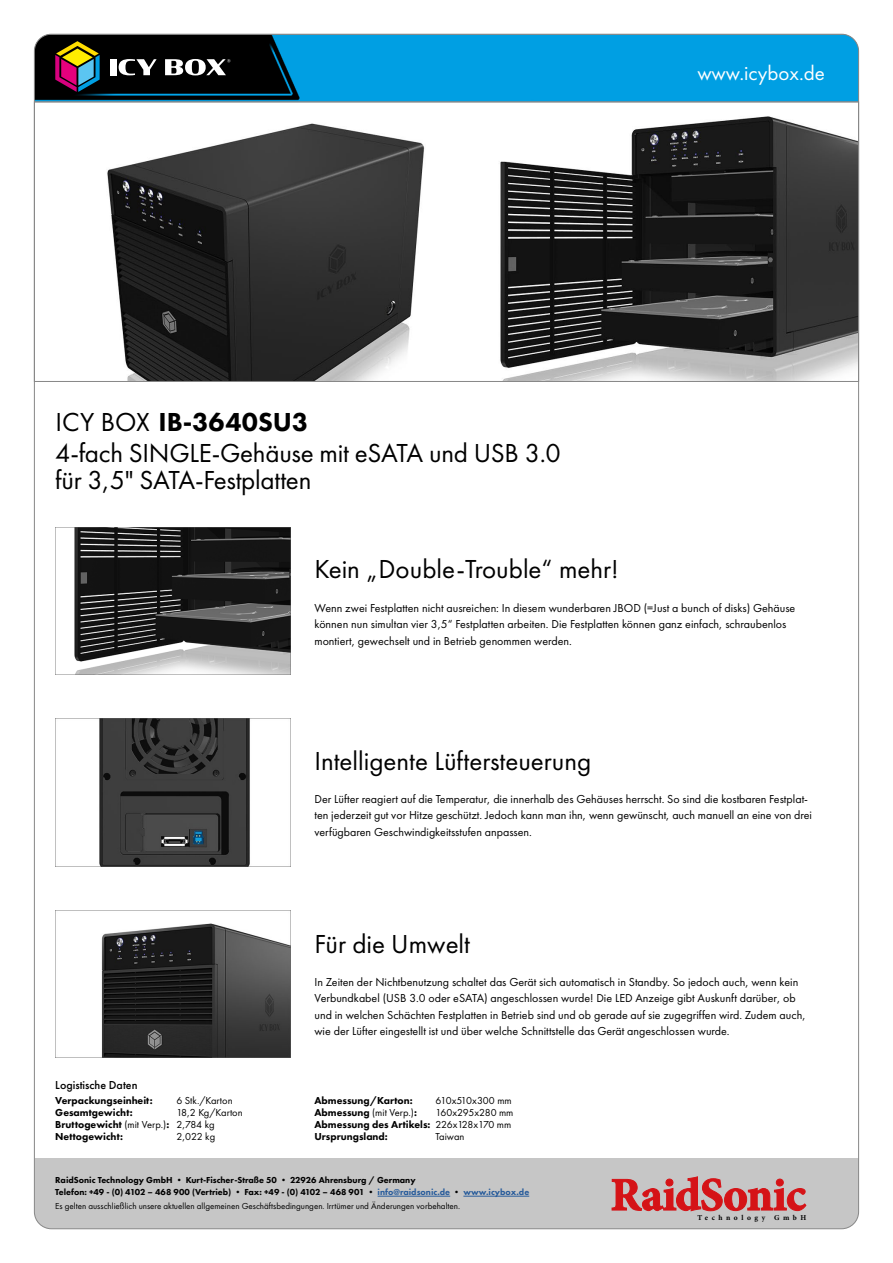
<style>
.page{position:relative;width:893px;height:1263px;background:#fff}
.page>*{position:absolute;margin:0;border:0;box-sizing:border-box;transform-origin:0 0}
.t1{font:27px/27px "Futura PT";color:#000}
.t2{font:800 27px "Futura PT";color:#000}
.t3{font:21px "Futura PT";color:#fff}
.t4{font:12px/16.5px "Futura PT";color:#000}
.t5{font:500 12px "Futura PT";color:#000}
.t6{font:800 10.5px/12px "Futura PT";color:#000}
.t7{font:10.5px/12px "Futura PT";color:#000}
.t8{font:800 9px/12px "Futura PT";color:#000}
.t9{font:9px "Futura PT";color:#000}
.t10{font:700 7.5px "Minion Pro";letter-spacing:.47em;color:#000}
.s1{font-weight:400}
.s2{color:#275b9b}
</style>
<div class="page">
<svg style="left:36px;top:102px;width:821px;height:280px"></svg>
<img style="left:55px;top:528px;width:236px;height:147px">
<img style="left:55px;top:719px;width:236px;height:147px">
<img style="left:55px;top:910px;width:236px;height:147px">
<div style="left:34px;top:1159px;width:825px;height:70px;background:#c6c6c6"></div>
<svg style="left:612px;top:1176px;width:194px;height:35px"></svg>
<svg style="left:34px;top:34px;width:825px;height:68px;background:#047aad"></svg>
<hr style="left:378px;top:1196px;width:72px;height:1px;background:#275b9b">
<hr style="left:463px;top:1196px;width:66px;height:1px;background:#275b9b">
<div style="left:110px;top:59px;width:7px;height:16px;background:#fff"></div>
<svg style="left:119px;top:59px;width:38px;height:16px"></svg>
<svg style="left:165px;top:59px;width:65px;height:16px"></svg>
<svg style="left:55px;top:41px;width:45px;height:51px;background:#695147"></svg>
<h1 class="t2" style="left:55px;top:405px;width:254px"><span class="s1">ICY BOX</span> IB-3640SU3</h1>
<h1 class="t1" style="left:55px;top:439px;width:507px">4-fach SINGLE-Gehäuse mit eSATA und USB 3.0 für 3,5" SATA-Festplatten</h1>
<h2 class="t3" style="left:697px;top:60px;width:129px">www.icybox.de</h2>
<h1 class="t1" style="left:314px;top:556px;width:306px">Kein „Double-Trouble“ mehr!</h1>
<p class="t4" style="left:314px;top:599px;width:482px">Wenn zwei Festplatten nicht ausreichen: In diesem wunderbaren JBOD (=Just a bunch of disks) Gehäuse können nun simultan vier 3,5“ Festplatten arbeiten. Die Festplatten können ganz einfach, schraubenlos montiert, gewechselt und in Betrieb genommen werden.</p>
<h1 class="t1" style="left:314px;top:747px;width:278px">Intelligente Lüftersteuerung</h1>
<p class="t4" style="left:314px;top:790px;width:499px">Der Lüfter reagiert auf die Temperatur, die innerhalb des Gehäuses herrscht. So sind die kostbaren Festplat&shy;ten jederzeit gut vor Hitze geschützt. Jedoch kann man ihn, wenn gewünscht, auch manuell an eine von drei verfügbaren Geschwindigkeitsstufen anpassen.</p>
<h1 class="t1" style="left:314px;top:930px;width:157px">Für die Umwelt</h1>
<p class="t4" style="left:314px;top:974px;width:493px">In Zeiten der Nichtbenutzung schaltet das Gerät sich automatisch in Standby. So jedoch auch, wenn kein Verbundkabel (USB 3.0 oder eSATA) angeschlossen wurde! Die LED Anzeige gibt Auskunft darüber, ob und in welchen Schächten Festplatten in Betrieb sind und ob gerade auf sie zugegriffen wird. Zudem auch, wie der Lüfter eingestellt ist und über welche Schnittstelle das Gerät angeschlossen wurde.</p>
<p class="t5" style="left:55px;top:1078px;width:84px">Logistische Daten</p>
<p class="t6" style="left:55px;top:1094px;width:115px">Verpackungseinheit:<br>Gesamtgewicht:<br>Bruttogewicht <span class="s1">(mit Verp.)</span>:<br>Nettogewicht:</p>
<p class="t7" style="left:176px;top:1094px;width:68px">6 Stk./Karton<br>18,2 Kg/Karton<br>2,784 kg<br>2,022 kg</p>
<p class="t7" style="left:436px;top:1094px;width:79px">610x510x300 mm<br>160x295x280 mm<br>226x128x170 mm<br>Taiwan</p>
<p class="t6" style="left:314px;top:1094px;width:118px">Abmessung/Karton:<br>Abmessung <span class="s1">(mit Verp.)</span>:<br>Abmessung des Artikels:<br>Ursprungsland:</p>
<p class="t8" style="left:55px;top:1174px;width:475px">RaidSonic Technology GmbH • Kurt-Fischer-Straße 50 • 22926 Ahrensburg / Germany<br>Telefon: +49 - (0) 4102 – 468 900 (Vertrieb) • Fax: +49 - (0) 4102 – 468 901 • <span class="s2">info@raidsonic.de</span> • <span class="s2">www.icybox.de</span></p>
<p class="t9" style="left:55px;top:1200px;width:406px">Es gelten ausschließlich unsere aktuellen allgemeinen Geschäftsbedingungen. Irrtümer und Änderungen vorbehalten.</p>
<p class="t10" style="left:697px;top:1212px;width:110px">Technology GmbH</p>
</div>
